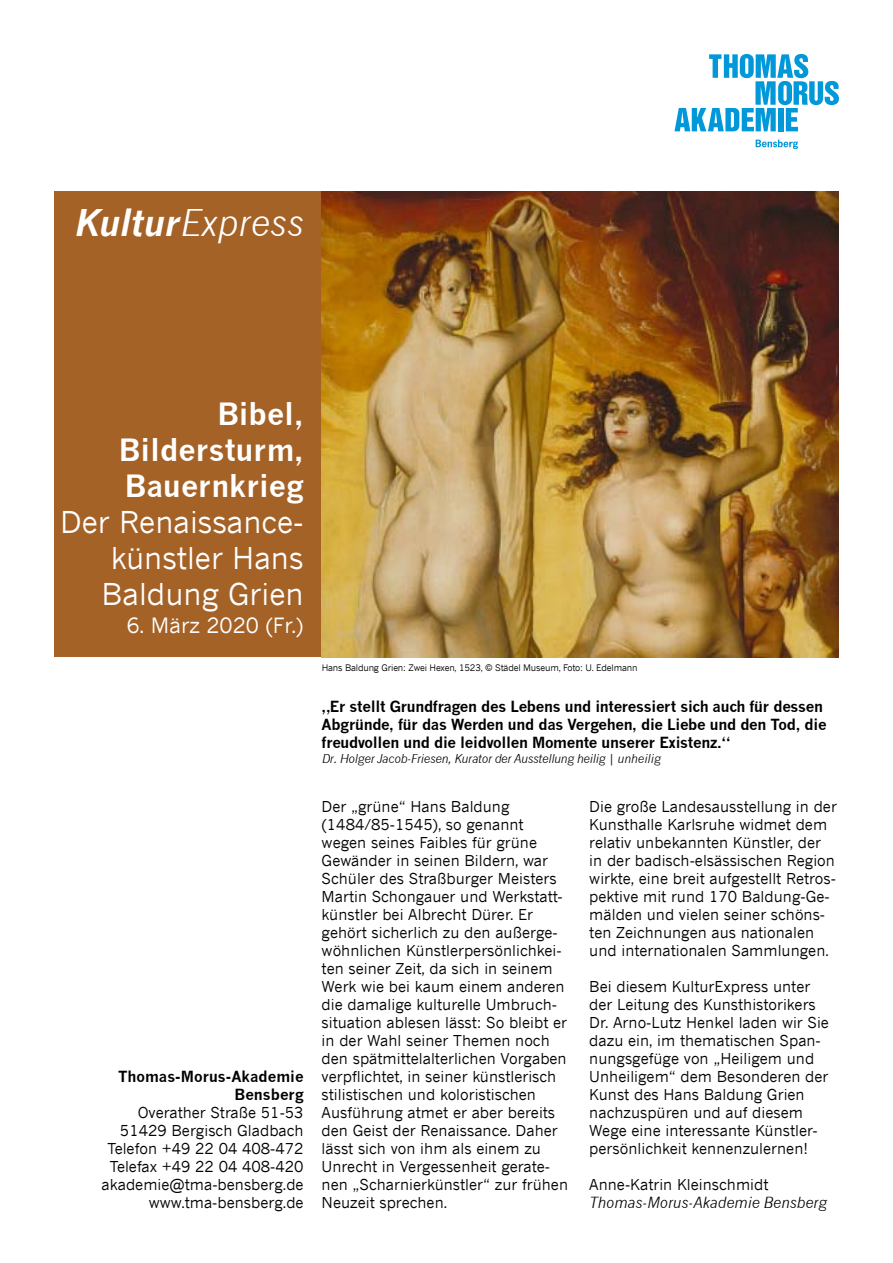
<style>
.page{position:relative;width:893px;height:1263px;background:#fff}
.page>*{position:absolute;margin:0;border:0;box-sizing:border-box;transform-origin:0 0}
.t1{font:italic 36px "News Gothic";color:#fff}
.t2{font:30px/36px "News Gothic";color:#fff;text-align:right}
.t3{font:700 30px/36px "News Gothic";color:#fff;text-align:justify}
.t4{font:21px "News Gothic";color:#fff}
.t5{font:15px/18px "News Gothic";color:#000}
.t6{font:700 15px/18px "News Gothic";letter-spacing:-.02em;color:#000}
.t7{font:700 15px/18px "News Gothic";color:#000;text-align:right}
.t8{font:italic 15px "News Gothic";color:#000}
.t9{font:italic 12px "News Gothic";letter-spacing:-.02em;color:#000}
.t10{font:9px "News Gothic";letter-spacing:-.02em;color:#000}
.s1{font-weight:700}
</style>
<div class="page">
<div style="left:54px;top:191px;width:296px;height:466px;background:#a56227"></div>
<svg style="left:674px;top:54px;width:165px;height:77px"></svg>
<svg style="left:756px;top:140px;width:42px;height:9px"></svg>
<img style="left:322px;top:191px;width:517px;height:466px">
<h1 class="t1" style="left:75px;top:201px;width:230px"><span class="s1">Kultur</span>Express</h1>
<h2 class="t3" style="left:119px;top:395px;width:186px;text-indent:98px">Bibel, Bildersturm, Bauernkrieg</h2>
<h2 class="t2" style="left:60px;top:503px;width:245px">Der Renaissance&shy;künstler Hans<br>Baldung Grien</h2>
<h3 class="t4" style="left:127px;top:612px;width:179px">6. März 2020 (Fr.)</h3>
<p class="t7" style="left:118px;top:1067px;width:187px">Thomas-Morus-Akademie<br>Bensberg</p>
<p class="t5" style="left:102px;top:1103px;width:204px;text-align:right">Overather Straße 51-53<br>51429 Bergisch Gladbach<br>Telefon +49 22 04 408-472<br>Telefax +49 22 04 408-420 akademie@tma-bensberg.de www.tma-bensberg.de</p>
<p class="t10" style="left:322px;top:662px;width:317px">Hans Baldung Grien: Zwei Hexen, 1523, © Städel Museum, Foto: U. Edelmann</p>
<p class="t6" style="left:322px;top:697px;width:506px">„Er stellt Grundfragen des Lebens und interessiert sich auch für dessen<br>Abgründe, für das Werden und das Vergehen, die Liebe und den Tod, die freudvollen und die leidvollen Momente unserer Existenz.“</p>
<p class="t9" style="left:322px;top:752px;width:341px">Dr. Holger Jacob-Friesen, Kurator der Ausstellung heilig | unheilig</p>
<p class="t5" style="left:322px;top:797px;width:248px">Der „grüne“ Hans Baldung (1484/85-1545), so genannt wegen seines Faibles für grüne<br>Gewänder in seinen Bildern, war<br>Schüler des Straßburger Meisters<br>Martin Schongauer und Werkstatt&shy;künstler bei Albrecht Dürer. Er gehört sicherlich zu den außerge&shy;wöhnlichen Künstlerpersönlichkei&shy;ten seiner Zeit, da sich in seinem<br>Werk wie bei kaum einem anderen die damalige kulturelle Umbruch&shy;situation ablesen lässt: So bleibt er in der Wahl seiner Themen noch den spätmittelalterlichen Vorgaben verpflichtet, in seiner künstlerisch stilistischen und koloristischen<br>Ausführung atmet er aber bereits den Geist der Renaissance. Daher lässt sich von ihm als einem zu<br>Unrecht in Vergessenheit gerate&shy;nen „Scharnierkünstler“ zur frühen<br>Neuzeit sprechen.</p>
<p class="t5" style="left:589px;top:797px;width:249px">Die große Landesausstellung in der Kunsthalle Karlsruhe widmet dem relativ unbekannten Künstler, der in der badisch-elsässischen Region wirkte, eine breit aufgestellt Retros&shy;pektive mit rund 170 Baldung-Ge&shy;mälden und vielen seiner schöns&shy;ten Zeichnungen aus nationalen und internationalen Sammlungen.</p>
<p class="t5" style="left:589px;top:977px;width:241px">Bei diesem KulturExpress unter der Leitung des Kunsthistorikers<br>Dr. Arno-Lutz Henkel laden wir Sie dazu ein, im thematischen Span&shy;nungsgefüge von „Heiligem und<br>Unheiligem“ dem Besonderen der<br>Kunst des Hans Baldung Grien nachzuspüren und auf diesem<br>Wege eine interessante Künstler&shy;persönlichkeit kennenzulernen!</p>
<p class="t5" style="left:589px;top:1175px;width:181px">Anne-Katrin Kleinschmidt</p>
<p class="t8" style="left:589px;top:1194px;width:240px">Thomas-Morus-Akademie Bensberg</p>
</div>
